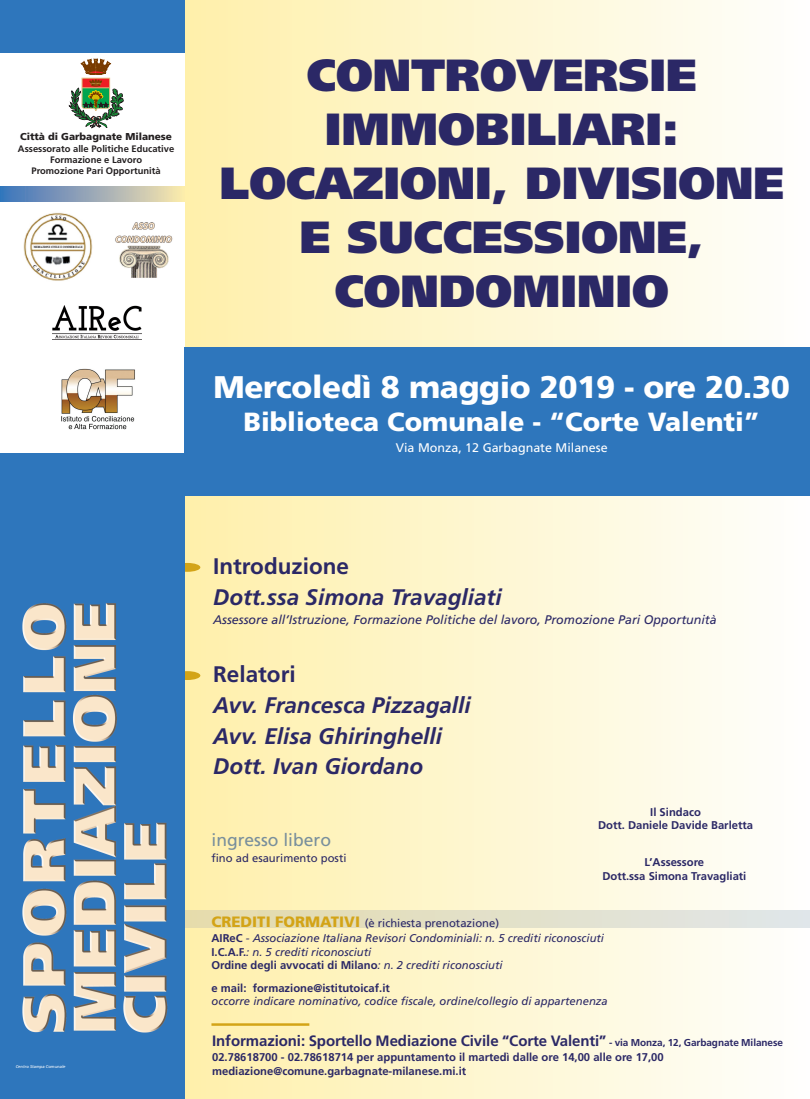
<style>
.page{position:relative;width:810px;height:1099px;background:#fff}
.page>*{position:absolute;margin:0;border:0;box-sizing:border-box;transform-origin:0 0}
.t1{font:900 45px/54px "Frutiger LT Std";color:#2b2866;text-align:center}
.t2{font:900 31.25px "Frutiger LT Std";letter-spacing:-.01em;color:#fff}
.t3{font:900 26.25px "Frutiger LT Std";color:#fff}
.t4{font:italic 700 22.5px/30.6px "Frutiger LT Std";color:#2b2866}
.t5{font:700 22.5px "Frutiger LT Std";color:#2b2866}
.t6{font:17.5px "Frutiger LT Std";color:#798f9c}
.t7{font:700 15px "Frutiger LT Std";letter-spacing:-.005em;color:#2b2866}
.t8{font:italic 12.5px "Frutiger LT Std";color:#2b2866}
.t9{font:12.5px "Frutiger LT Std";color:#fff}
.t10{font:italic 11.25px/15.2px "Frutiger LT Std";color:#2b2866}
.t11{font:700 11.25px/13.5px "Frutiger LT Std";color:#2b2866;text-align:center}
.t12{font:11.25px "Frutiger LT Std";color:#2b2866}
.t13{font:900 10px "Frutiger LT Std";color:#231f20}
.t14{font:700 9.38px/11.2px "Frutiger LT Std";color:#231f20;text-align:center}
.t15{font:700 4.69px "Xerox Serif Narrow FC";color:#231f20}
.t16{font:italic 4.19px "Frutiger LT Std";color:#fff}
.t17{font:700 3.12px "Xerox Serif Narrow FC";color:#231f20}
.s1{font-weight:900;font-style:normal;font-size:15px;color:#d3a417}
.s2{font-style:normal}
.s3{font-weight:700;font-style:normal}
.s4{font-size:10px}
</style>
<div class="page">
<div style="left:184px;top:0;width:626px;height:1098px;background:linear-gradient(to right,#fff0aa,#fefefd)"></div>
<div style="left:175px;top:563px;width:25px;height:9px;background:#d3a417;border-radius:50%"></div>
<div style="left:175px;top:671px;width:25px;height:9px;background:#d3a417;border-radius:50%"></div>
<img style="left:184px;top:910px;width:626px;height:17px">
<div style="left:0;top:0;width:184px;height:1098px;background:#2e76bc"></div>
<div style="left:0;top:53px;width:184px;height:400px;background:#fff"></div>
<svg style="left:69px;top:59px;width:54px;height:69px"></svg>
<img style="left:61px;top:368px;width:74px;height:62px">
<img style="left:53px;top:306px;width:88px;height:33px">
<img style="left:115px;top:222px;width:58px;height:56px">
<img style="left:23px;top:213px;width:70px;height:68px">
<img style="left:22px;top:603px;width:146px;height:430px">
<svg style="left:0;top:186px;width:184px;height:15px;background:#9aaab5"></svg>
<div style="left:184px;top:347px;width:626px;height:149px;background:#2e76bc"></div>
<hr style="left:211px;top:1023px;width:98px;height:2px;background:#d3a417">
<svg style="left:50px;top:216px;width:16px;height:4px"></svg>
<svg style="left:33px;top:264px;width:24px;height:14px"></svg>
<svg style="left:63px;top:261px;width:22px;height:17px"></svg>
<p class="t13" style="left:20px;top:133px;width:154px">Città di Garbagnate Milanese</p>
<p class="t14" style="left:18px;top:144px;width:158px">Assessorato alle Politiche Educative<br>Formazione e Lavoro<br>Promozione Pari Opportunità</p>
<p class="t17" style="left:34px;top:245px;width:50px">MEDIAZIONE CIVILE E COMMERCIALE</p>
<p class="t15" style="left:59px;top:274px;width:3px">I</p>
<h1 class="t1" style="left:219px;top:52px;width:566px">CONTROVERSIE<br>IMMOBILIARI:<br>LOCAZIONI, DIVISIONE<br>E SUCCESSIONE,<br>CONDOMINIO</h1>
<h2 class="t2" style="left:213px;top:374px;width:578px">Mercoledì 8 maggio 2019 - ore 20.30</h2>
<h3 class="t3" style="left:244px;top:411px;width:518px">Biblioteca Comunale - “Corte Valenti”</h3>
<p class="t9" style="left:396px;top:443px;width:213px">Via Monza, 12 Garbagnate Milanese</p>
<p class="t16" style="left:16px;top:1064px;width:51px">Centro Stampa Comunale</p>
<h3 class="t5" style="left:213px;top:557px;width:137px">Introduzione</h3>
<h3 class="t4" style="left:213px;top:583px;width:290px">Dott.ssa Simona Travagliati</h3>
<p class="t8" style="left:213px;top:615px;width:505px">Assessore all’Istruzione, Formazione Politiche del lavoro, Promozione Pari Opportunità</p>
<h3 class="t5" style="left:213px;top:665px;width:84px">Relatori</h3>
<h3 class="t4" style="left:213px;top:691px;width:259px">Avv. Francesca Pizzagalli<br>Avv. Elisa Ghiringhelli<br>Dott. Ivan Giordano</h3>
<h3 class="t6" style="left:211px;top:832px;width:121px">ingresso libero</h3>
<p class="t12" style="left:211px;top:853px;width:137px">fino ad esaurimento posti</p>
<p class="t11" style="left:598px;top:806px;width:157px">Il Sindaco<br>Dott. Daniele Davide Barletta</p>
<p class="t11" style="left:602px;top:856px;width:146px">L’Assessore<br>Dott.ssa Simona Travagliati</p>
<p class="t10" style="left:211px;top:916px;width:394px"><span class="s1">CREDITI FORMATIVI</span> <span class="s2">(è richiesta prenotazione)<br></span><span class="s3">AIReC</span> - Associazione Italiana Revisori Condominiali: n. 5 crediti riconosciuti</p>
<p class="t10" style="left:211px;top:945px;width:293px;line-height:13.5px"><span class="s3">I.C.A.F.</span>: n. 5 crediti riconosciuti<br><span class="s3">Ordine degli avvocati di Milano</span>: n. 2 crediti riconosciuti</p>
<p class="t11" style="left:211px;top:981px;width:180px">e mail: formazione@istitutoicaf.it</p>
<p class="t10" style="left:211px;top:994px;width:398px">occorre indicare nominativo, codice fiscale, ordine/collegio di appartenenza</p>
<h3 class="t7" style="left:212px;top:1034px;width:572px">Informazioni: Sportello Mediazione Civile “Corte Valenti” <span class="s4">- via Monza, 12, Garbagnate Milanese</span></h3>
<p class="t11" style="left:212px;top:1051px;width:453px;text-align:left">02.78618700 - 02.78618714 per appuntamento il martedì dalle ore 14,00 alle ore 17,00 mediazione@comune.garbagnate-milanese.mi.it</p>
</div>
